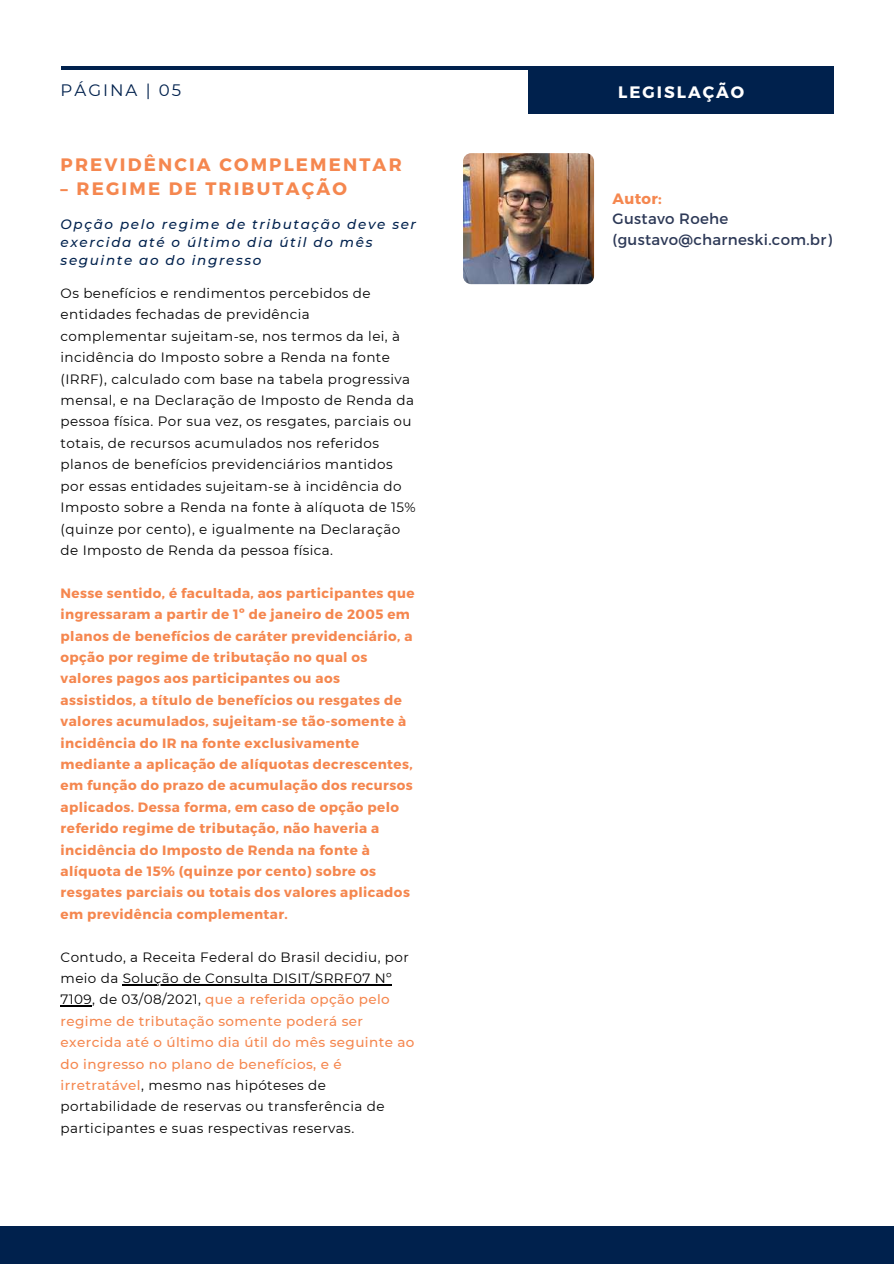
<style>
.page{position:relative;width:894px;height:1264px;background:#fff}
.page>*{position:absolute;margin:0;border:0;box-sizing:border-box;transform-origin:0 0}
.t1{font:700 18px "Montserrat";letter-spacing:.12em;color:#f5874f}
.t2{font:700 16.5px "Montserrat";letter-spacing:.12em;color:#fff}
.t3{font:16.5px "Montserrat";letter-spacing:.12em;color:#00214d}
.t4{font:15px/20.2px "Montserrat";letter-spacing:.02em;color:#2d3957}
.t5{font:700 15px "Montserrat";letter-spacing:.02em;color:#f5874f}
.t6{font:13.5px/21.5px "Montserrat";letter-spacing:.03em;color:#000}
.t7{font:700 13.5px/21.5px "Montserrat";letter-spacing:.03em;color:#f5874f}
.t8{font:italic 500 13.5px/18px "Montserrat";letter-spacing:.12em;color:#00214d}
.s1{font-weight:500;color:#f5874f}
</style>
<div class="page">
<div style="left:0;top:1226px;width:893px;height:37px;background:#00214d"></div>
<hr style="left:61px;top:66px;width:771px;height:4px;background:#00214d">
<div style="left:528px;top:66px;width:305px;height:48px;background:#00214d"></div>
<hr style="left:123px;top:984px;width:269px;height:1px;background:#000">
<hr style="left:61px;top:1005px;width:31px;height:1px;background:#000">
<img style="left:463px;top:153px;width:131px;height:131px;border-radius:8px">
<p class="t3" style="left:61px;top:80px;width:122px">PÁGINA | 05</p>
<p class="t2" style="left:618px;top:81px;width:127px">LEGISLAÇÃO</p>
<h1 class="t1" style="left:61px;top:152px;width:342px">PREVIDÊNCIA COMPLEMENTAR</h1>
<h1 class="t1" style="left:61px;top:177px;width:288px">– REGIME DE TRIBUTAÇÃO</h1>
<p class="t8" style="left:61px;top:215px;width:357px">Opção pelo regime de tributação deve ser exercida até o último dia útil do mês seguinte ao do ingresso</p>
<p class="t6" style="left:61px;top:282px;width:356px">Os benefícios e rendimentos percebidos de entidades fechadas de previdência complementar sujeitam-se, nos termos da lei, à incidência do Imposto sobre a Renda na fonte (IRRF), calculado com base na tabela progressiva mensal, e na Declaração de Imposto de Renda da pessoa física. Por sua vez, os resgates, parciais ou totais, de recursos acumulados nos referidos planos de benefícios previdenciários mantidos por essas entidades sujeitam-se à incidência do Imposto sobre a Renda na fonte à alíquota de 15% (quinze por cento), e igualmente na Declaração de Imposto de Renda da pessoa física.</p>
<p class="t7" style="left:61px;top:581px;width:355px">Nesse sentido, é facultada, aos participantes que ingressaram a partir de 1º de janeiro de 2005 em planos de benefícios de caráter previdenciário, a opção por regime de tributação no qual os valores pagos aos participantes ou aos assistidos, a título de benefícios ou resgates de valores acumulados, sujeitam-se tão-somente à incidência do IR na fonte exclusivamente mediante a aplicação de alíquotas decrescentes, em função do prazo de acumulação dos recursos aplicados. Dessa forma, em caso de opção pelo referido regime de tributação, não haveria a incidência do Imposto de Renda na fonte à alíquota de 15% (quinze por cento) sobre os resgates parciais ou totais dos valores aplicados em previdência complementar.</p>
<p class="t6" style="left:61px;top:946px;width:355px">Contudo, a Receita Federal do Brasil decidiu, por meio da Solução de Consulta DISIT/SRRF07 Nº 7109, de 03/08/2021, <span class="s1">que a referida opção pelo regime de tributação somente poderá ser exercida até o último dia útil do mês seguinte ao do ingresso no plano de benefícios, e é irretratável</span>, mesmo nas hipóteses de portabilidade de reservas ou transferência de participantes e suas respectivas reservas.</p>
<p class="t5" style="left:612px;top:189px;width:51px">Autor:</p>
<p class="t4" style="left:612px;top:208px;width:221px">Gustavo Roehe (gustavo@charneski.com.br)</p>
</div>
